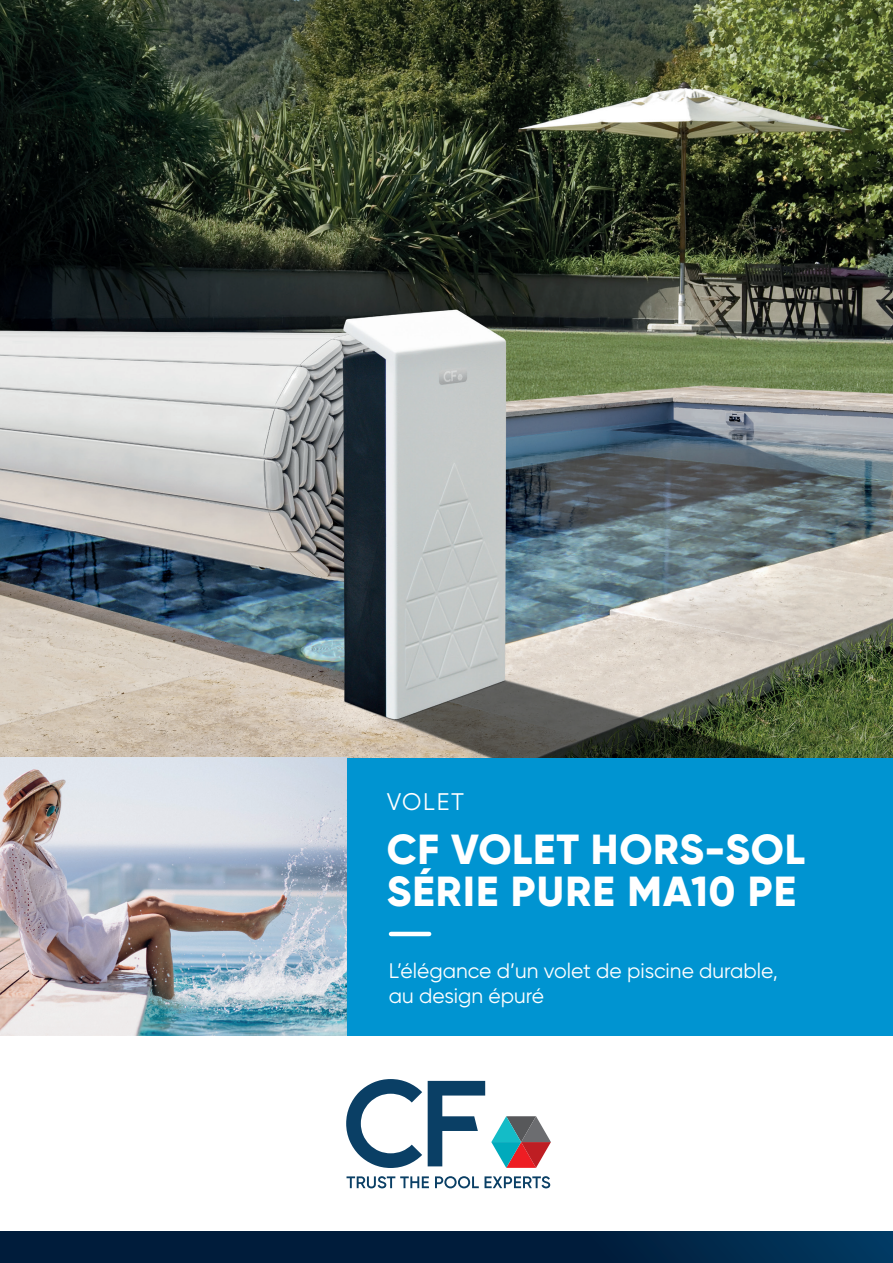
<style>
.page{position:relative;width:893px;height:1263px;background:#fff}
.page>*{position:absolute;margin:0;border:0;box-sizing:border-box;transform-origin:0 0}
.t1{font:800 42px/42px "Gilroy";letter-spacing:.02em;color:#fff}
.t2{font:24px "Gilroy";letter-spacing:.07em;color:#fff}
.t3{font:21px/25.5px "Gilroy";color:#fff}
</style>
<div class="page">
<img style="left:0;top:0;width:893px;height:758px">
<div style="left:346px;top:758px;width:547px;height:277px;background:#0094d1"></div>
<hr style="left:391px;top:932px;width:38px;height:4px;background:#fff">
<svg style="left:346px;top:1079px;width:76px;height:89px"></svg>
<svg style="left:428px;top:1081px;width:57px;height:85px"></svg>
<svg style="left:491px;top:1116px;width:60px;height:52px"></svg>
<svg style="left:346px;top:1176px;width:83px;height:12px"></svg>
<svg style="left:435px;top:1176px;width:44px;height:12px"></svg>
<svg style="left:485px;top:1176px;width:65px;height:12px"></svg>
<svg style="left:0;top:1232px;width:893px;height:31px"></svg>
<img style="left:0;top:758px;width:346px;height:277px">
<p class="t2" style="left:387px;top:787px;width:79px">VOLET</p>
<h1 class="t1" style="left:387px;top:828px;width:420px">CF VOLET HORS-SOL<br>SÉRIE PURE MA10 PE</h1>
<p class="t3" style="left:389px;top:957px;width:390px">L’élégance d’un volet de piscine durable, au design épuré</p>
</div>
